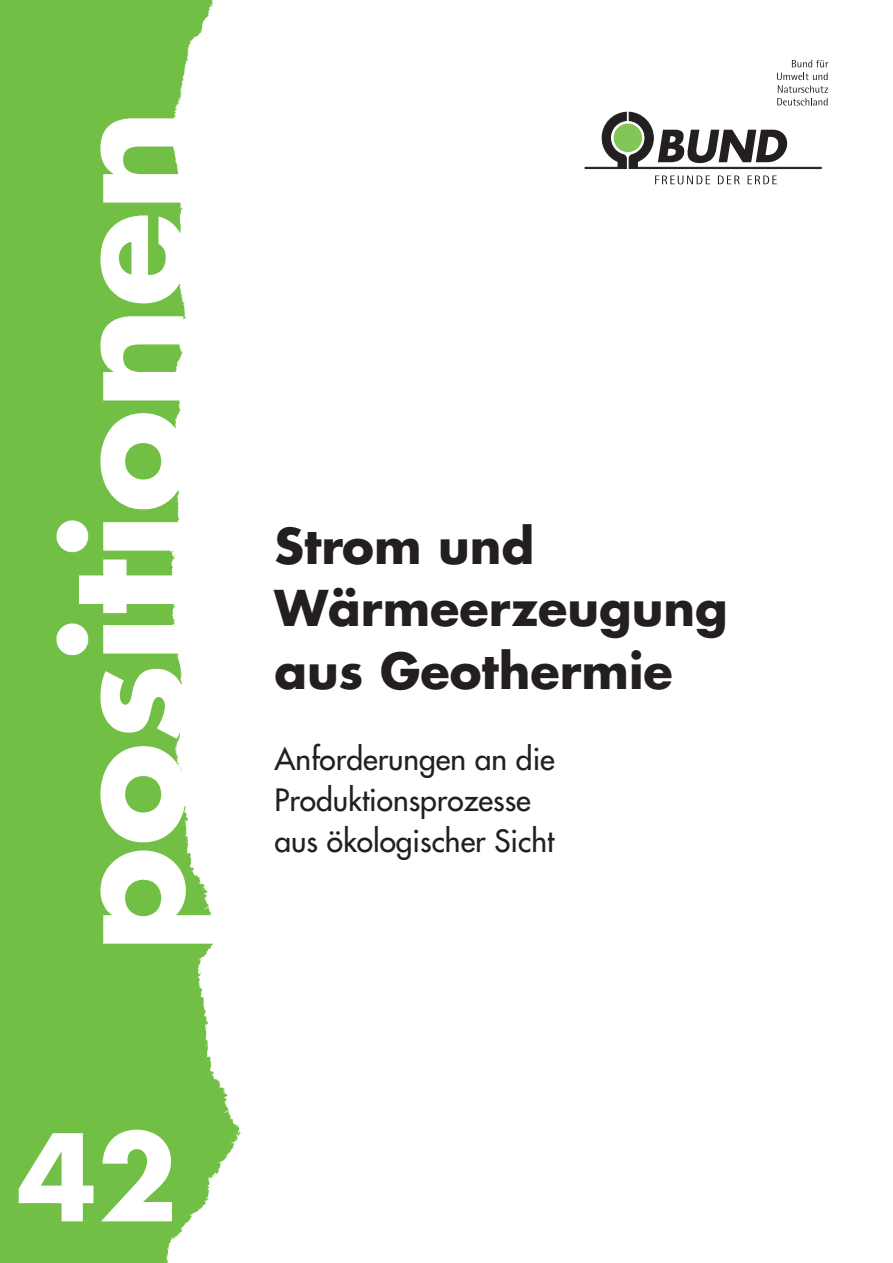
<style>
.page{position:relative;width:893px;height:1263px;background:#fff}
.page>*{position:absolute;margin:0;border:0;box-sizing:border-box;transform-origin:0 0}
.t1{font:700 117px "Futura";color:#fff}
.t2{font:700 48px/62.6px "Futura";color:#231f20}
.t3{font:30px/41px "Futura";color:#231f20}
</style>
<div class="page">
<img style="left:0;top:0;width:241px;height:1263px">
<svg style="left:655px;top:176px;width:55px;height:8px"></svg>
<svg style="left:718px;top:176px;width:21px;height:8px"></svg>
<svg style="left:747px;top:176px;width:29px;height:8px"></svg>
<svg style="left:777px;top:73px;width:51px;height:33px"></svg>
<svg style="left:791px;top:60px;width:37px;height:7px"></svg>
<svg style="left:584px;top:112px;width:237px;height:57px"></svg>
<h2 class="t2" style="left:274px;top:519px;width:454px">Strom und<br>Wärmeerzeugung aus Geothermie</h2>
<p class="t3" style="left:274px;top:741px;width:282px">Anforderungen an die<br>Produktionsprozesse aus ökologischer Sicht</p>
<h1 class="t1" style="left:17px;top:1124px;width:162px">42</h1>
</div>
